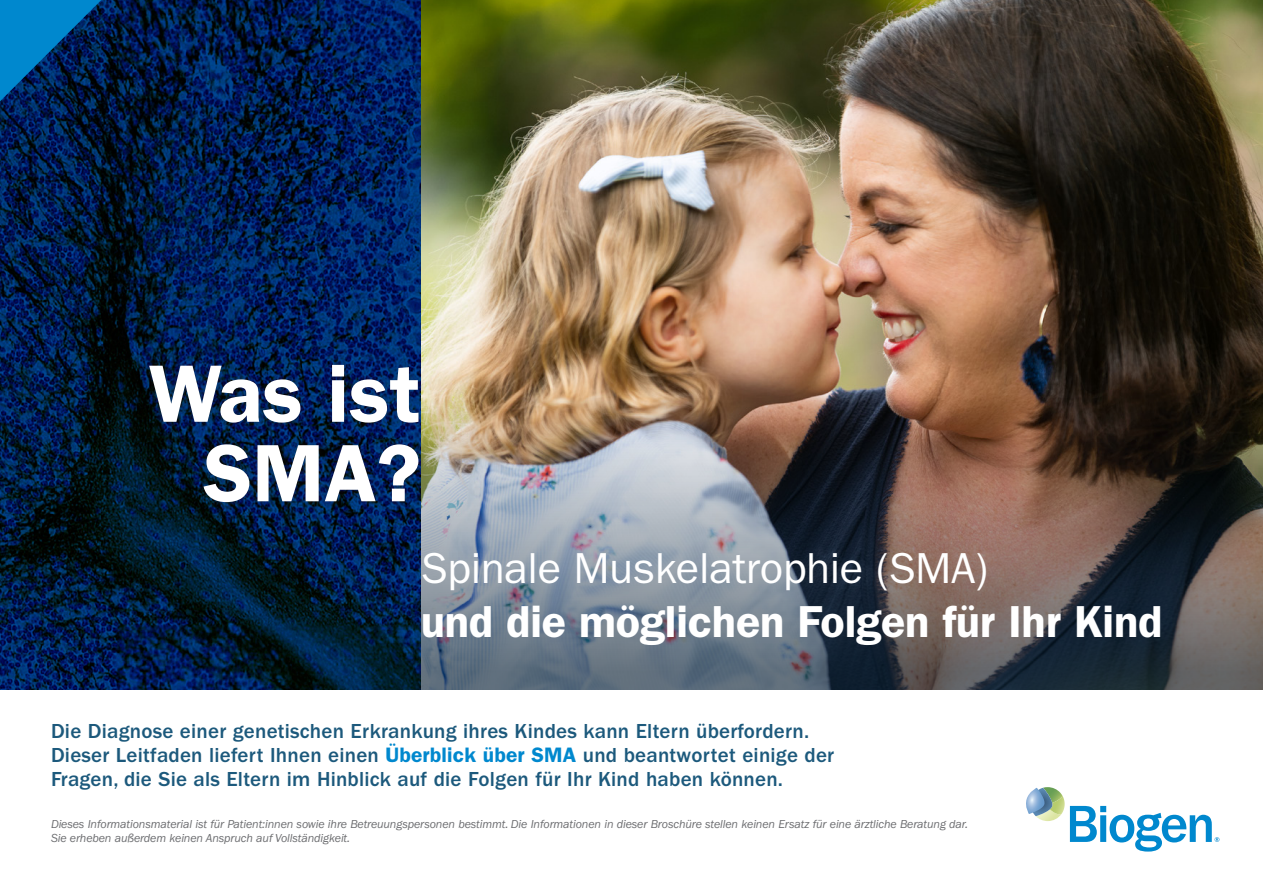
<style>
.page{position:relative;width:1263px;height:893px;background:#fff}
.page>*{position:absolute;margin:0;border:0;box-sizing:border-box;transform-origin:0 0}
.t1{font:600 81.75px/79.5px "ITC Franklin Gothic Std";color:#fff;text-align:right}
.t2{font:600 45px "ITC Franklin Gothic Std";letter-spacing:-.005em;color:#fff}
.t3{font:43.5px "ITC Franklin Gothic Std";letter-spacing:-.005em;color:#fff}
.t4{font:500 21px/24px "ITC Franklin Gothic Std";letter-spacing:.01em;color:#1c597c}
.t5{font:italic 12px/14.4px "ITC Franklin Gothic Std";letter-spacing:-.01em;color:#6c6d70}
.s1{font-weight:600;color:#0088ce}
</style>
<div class="page">
<img style="left:421px;top:0;width:842px;height:371px">
<img style="left:421px;top:371px;width:842px;height:319px">
<img style="left:0;top:0;width:421px;height:690px">
<svg style="left:1026px;top:787px;width:193px;height:65px"></svg>
<svg style="left:0;top:0;width:101px;height:101px;background:#00528d"></svg>
<div style="left:141px;top:357px;width:285px;height:153px;background:#231f20;opacity:.3"></div>
<p class="t1" style="left:149px;top:354px;width:273px">Was ist<br>SMA?</p>
<p class="t3" style="left:421px;top:543px;width:569px">Spinale Muskelatrophie (SMA)</p>
<p class="t2" style="left:421px;top:595px;width:743px">und die möglichen Folgen für Ihr Kind</p>
<p class="t4" style="left:51px;top:719px;width:760px">Die Diagnose einer genetischen Erkrankung ihres Kindes kann Eltern überfordern.</p>
<p class="t4" style="left:51px;top:743px;width:785px">Dieser Leitfaden liefert Ihnen einen <span class="s1">Überblick über SMA</span> und beantwortet einige der<br>Fragen, die Sie als Eltern im Hinblick auf die Folgen für Ihr Kind haben können.</p>
<p class="t5" style="left:51px;top:816px;width:919px">Dieses Informationsmaterial ist für Patient:innen sowie ihre Betreuungspersonen bestimmt. Die Informationen in dieser Broschüre stellen keinen Ersatz für eine ärztliche Beratung dar.<br>Sie erheben außerdem keinen Anspruch auf Vollständigkeit.</p>
</div>
